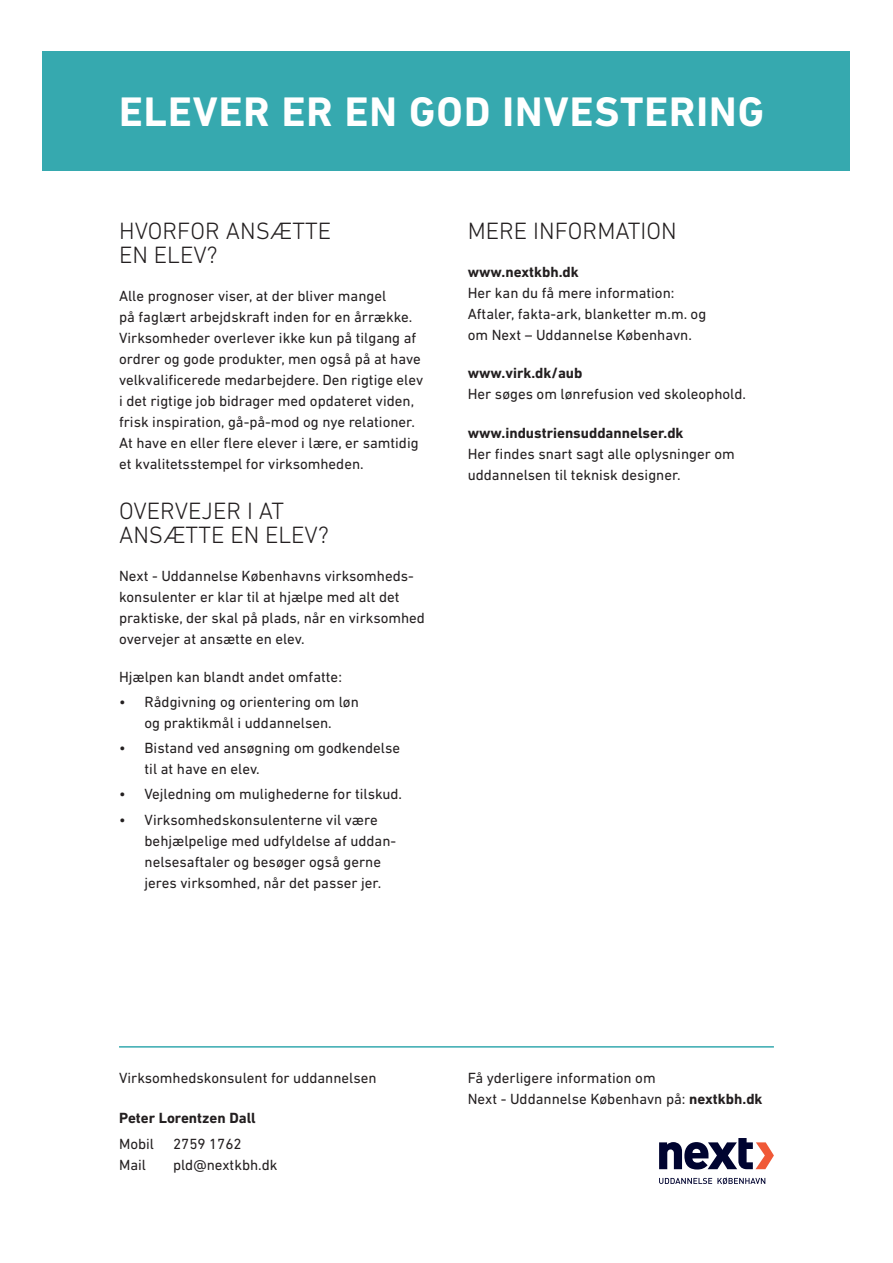
<style>
.page{position:relative;width:893px;height:1263px;background:#fff}
.page>*{position:absolute;margin:0;border:0;box-sizing:border-box;transform-origin:0 0}
.t1{font:700 42px "DIN Next LT Pro";letter-spacing:.025em;color:#fff}
.t2{font:300 24px/24px "DIN Next LT Pro";color:#231f20}
.t3{font:15px/21px "DIN Next LT Pro";color:#231f20}
.t4{font:700 15px "DIN Next LT Pro";color:#231f20}
.s1{font-weight:700}
</style>
<div class="page">
<div style="left:43px;top:51px;width:807px;height:119px;background:#36a9af"></div>
<hr style="left:119px;top:1046px;width:655px;height:1px;background:#36a9af">
<svg style="left:659px;top:1138px;width:115px;height:31px"></svg>
<svg style="left:659px;top:1177px;width:106px;height:7px"></svg>
<h1 class="t1" style="left:119px;top:87px;width:647px">ELEVER ER EN GOD INVESTERING</h1>
<h2 class="t2" style="left:119px;top:219px;width:214px">HVORFOR ANSÆTTE<br>EN ELEV?</h2>
<p class="t3" style="left:119px;top:285px;width:306px">Alle prognoser viser, at der bliver mangel<br>på faglært arbejdskraft inden for en årrække.<br>Virksomheder overlever ikke kun på tilgang af ordrer og gode produkter, men også på at have velkvalificerede medarbejdere. Den rigtige elev i det rigtige job bidrager med opdateret viden, frisk inspiration, gå-på-mod og nye relationer.<br>At have en eller flere elever i lære, er samtidig et kvalitetsstempel for virksomheden.</p>
<h2 class="t2" style="left:119px;top:498px;width:211px">OVERVEJER I AT<br>ANSÆTTE EN ELEV?</h2>
<p class="t3" style="left:119px;top:565px;width:307px">Next - Uddannelse Københavns virksomheds&shy;konsulenter er klar til at hjælpe med alt det praktiske, der skal på plads, når en virksomhed overvejer at ansætte en elev.</p>
<p class="t3" style="left:119px;top:666px;width:224px">Hjælpen kan blandt andet omfatte:</p>
<p class="t3" style="left:119px;top:691px;width:241px;text-align:center">• Rådgivning og orientering om løn og praktikmål i uddannelsen.</p>
<p class="t3" style="left:145px;top:737px;width:257px;text-indent:-26px">• Bistand ved ansøgning om godkendelse til at have en elev.</p>
<p class="t3" style="left:119px;top:784px;width:285px">• Vejledning om mulighederne for tilskud.</p>
<p class="t3" style="left:145px;top:809px;width:253px;text-indent:-26px">• Virksomhedskonsulenterne vil være behjælpelige med udfyldelse af uddan&shy;nelsesaftaler og besøger også gerne jeres virksomhed, når det passer jer.</p>
<h2 class="t2" style="left:468px;top:219px;width:210px">MERE INFORMATION</h2>
<p class="t4" style="left:468px;top:263px;width:113px">www.nextkbh.dk</p>
<p class="t3" style="left:468px;top:282px;width:240px">Her kan du få mere information:<br>Aftaler, fakta-ark, blanketter m.m. og om Next – Uddannelse København.</p>
<p class="t4" style="left:468px;top:364px;width:116px">www.virk.dk/aub</p>
<p class="t3" style="left:468px;top:383px;width:280px">Her søges om lønrefusion ved skoleophold.</p>
<p class="t4" style="left:468px;top:424px;width:217px">www.industriensuddannelser.dk</p>
<p class="t3" style="left:468px;top:443px;width:269px">Her findes snart sagt alle oplysninger om uddannelsen til teknisk designer.</p>
<p class="t3" style="left:119px;top:1067px;width:259px">Virksomhedskonsulent for uddannelsen</p>
<p class="t3" style="left:468px;top:1067px;width:296px">Få yderligere information om<br>Next - Uddannelse København på: <span class="s1">nextkbh.dk</span></p>
<p class="t4" style="left:119px;top:1109px;width:138px">Peter Lorentzen Dall</p>
<p class="t3" style="left:119px;top:1133px;width:37px">Mobil</p>
<p class="t3" style="left:173px;top:1133px;width:70px">2759 1762</p>
<p class="t3" style="left:119px;top:1154px;width:28px">Mail</p>
<p class="t3" style="left:173px;top:1154px;width:106px">pld@nextkbh.dk</p>
</div>
